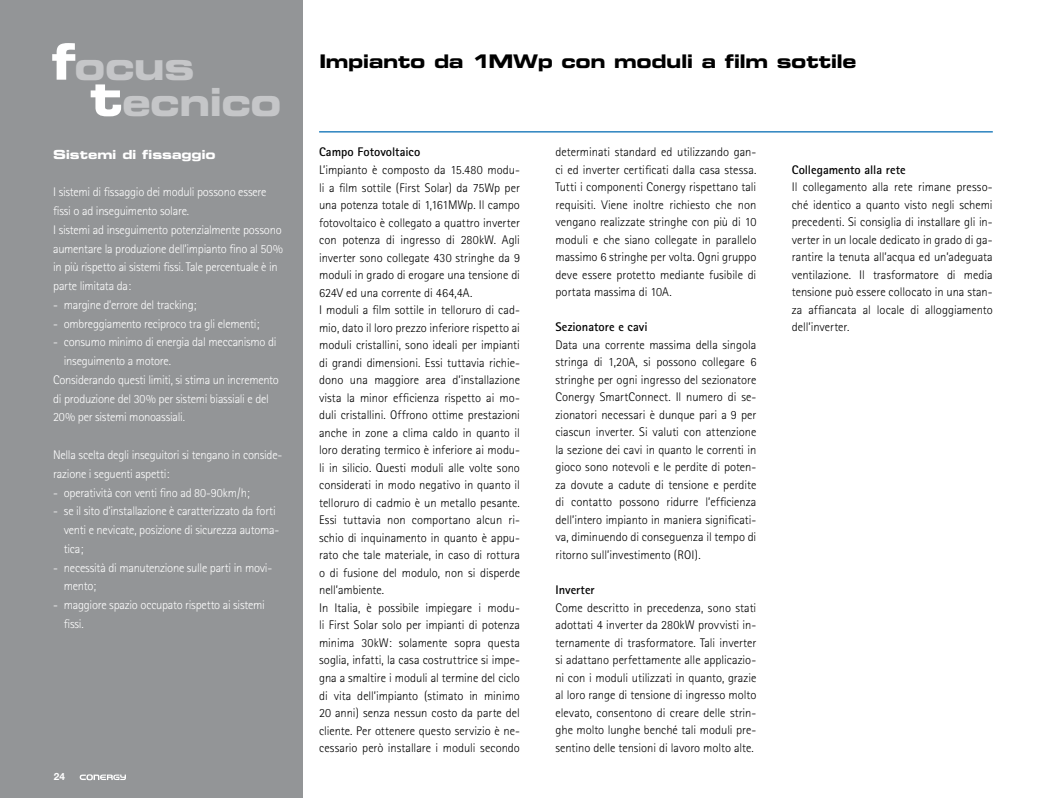
<style>
.page{position:relative;width:1046px;height:798px;background:#fff}
.page>*{position:absolute;margin:0;border:0;box-sizing:border-box;transform-origin:0 0}
.SF_Title{font:38.75px "Eurostile Bold Extended Two";letter-spacing:-.025em;color:#c5c6c8}
.SF_Title-2{font:18.75px "Eurostile Bold Extended Two";letter-spacing:-.02em;color:#000}
.SF_Body_Text{font:300 12.5px/17.5px "Rotis Sans Serif";color:#000;text-align:justify}
.SF_Body_Text-2{font:300 12.5px/18.8px "Rotis Sans Serif";letter-spacing:-.02em;color:#fff}
.SF_Body_Text-3{font:700 12.5px "Rotis Sans Serif";color:#000}
.SF_Title-3{font:12.5px "Eurostile Bold Extended Two";letter-spacing:-.015em;color:#fff}
.SF_Page_Number_left{font:700 10px "Helvetica Neue";color:#fff}
.s1{font-size:50px;color:#fff}
.s2{font-weight:700}
</style>
<div class="page">
<div style="left:0;top:0;width:302px;height:797px;background:#939597"></div>
<hr style="left:319px;top:131px;width:673px;height:1px;background:#006ab2">
<svg style="left:80px;top:774px;width:46px;height:6px"></svg>
<p class="SF_Title" style="left:51px;top:38px;width:145px"><span class="s1">f</span>ocus</p>
<p class="SF_Title-2" style="left:319px;top:48px;width:539px">Impianto da 1MWp con moduli a film sottile</p>
<p class="SF_Title" style="left:90px;top:75px;width:193px"><span class="s1">t</span>ecnico</p>
<p class="SF_Title-3" style="left:53px;top:145px;width:164px">Sistemi di fissaggio</p>
<p class="SF_Body_Text-2" style="left:53px;top:182px;width:215px">I sistemi di fissaggio dei moduli possono essere fissi o ad inseguimento solare.</p>
<p class="SF_Body_Text-2" style="left:53px;top:220px;width:231px">I sistemi ad inseguimento potenzialmente possono aumentare la produzione dell’impianto fino al 50% in più rispetto ai sistemi fissi. Tale percentuale è in parte limitata da:</p>
<p class="SF_Body_Text-2" style="left:53px;top:295px;width:145px">- margine d’errore del tracking;</p>
<p class="SF_Body_Text-2" style="left:53px;top:314px;width:208px">- ombreggiamento reciproco tra gli elementi;</p>
<p class="SF_Body_Text-2" style="left:64px;top:332px;width:214px;text-indent:-11px">- consumo minimo di energia dal meccanismo di inseguimento a motore.</p>
<p class="SF_Body_Text-2" style="left:53px;top:370px;width:227px">Considerando questi limiti, si stima un incremento di produzione del 30% per sistemi biassiali e del<br>20% per sistemi monoassiali.</p>
<p class="SF_Body_Text-2" style="left:53px;top:445px;width:231px">Nella scelta degli inseguitori si tengano in conside&shy;razione i seguenti aspetti:</p>
<p class="SF_Body_Text-2" style="left:53px;top:482px;width:198px">- operatività con venti fino ad 80-90km/h;</p>
<p class="SF_Body_Text-2" style="left:64px;top:501px;width:217px;text-indent:-11px">- se il sito d’installazione è caratterizzato da forti venti e nevicate, posizione di sicurezza automa&shy;tica;</p>
<p class="SF_Body_Text-2" style="left:64px;top:557px;width:210px;text-indent:-11px">- necessità di manutenzione sulle parti in movi&shy;mento;</p>
<p class="SF_Body_Text-2" style="left:64px;top:595px;width:202px;text-indent:-11px">- maggiore spazio occupato rispetto ai sistemi fissi.</p>
<p class="SF_Body_Text" style="left:555px;top:143px;width:202px">determinati standard ed utilizzando gan&shy;ci ed inverter certificati dalla casa stessa.<br>Tutti i componenti Conergy rispettano tali requisiti. Viene inoltre richiesto che non vengano realizzate stringhe con più di 10 moduli e che siano collegate in parallelo massimo 6 stringhe per volta. Ogni gruppo deve essere protetto mediante fusibile di portata massima di 10A.</p>
<p class="SF_Body_Text-3" style="left:555px;top:319px;width:94px">Sezionatore e cavi</p>
<p class="SF_Body_Text" style="left:555px;top:336px;width:202px">Data una corrente massima della singola stringa di 1,20A, si possono collegare 6 stringhe per ogni ingresso del sezionatore Conergy SmartConnect. Il numero di se&shy;zionatori necessari è dunque pari a 9 per ciascun inverter. Si valuti con attenzione la sezione dei cavi in quanto le correnti in gioco sono notevoli e le perdite di poten&shy;za dovute a cadute di tensione e perdite di contatto possono ridurre l’efficienza dell’intero impianto in maniera significati&shy;va, diminuendo di conseguenza il tempo di ritorno sull’investimento (ROI).</p>
<p class="SF_Body_Text" style="left:555px;top:581px;width:202px;text-align:left"><span class="s2">Inverter<br></span>Come descritto in precedenza, sono stati adottati 4 inverter da 280kW provvisti in&shy;ternamente di trasformatore. Tali inverter si adattano perfettamente alle applicazio&shy;ni con i moduli utilizzati in quanto, grazie al loro range di tensione di ingresso molto elevato, consentono di creare delle strin&shy;ghe molto lunghe benché tali moduli pre&shy;sentino delle tensioni di lavoro molto alte.</p>
<p class="SF_Body_Text-3" style="left:319px;top:144px;width:103px">Campo Fotovoltaico</p>
<p class="SF_Body_Text" style="left:319px;top:161px;width:202px">L’impianto è composto da 15.480 modu&shy;li a film sottile (First Solar) da 75Wp per una potenza totale di 1,161MWp. Il campo fotovoltaico è collegato a quattro inverter con potenza di ingresso di 280kW. Agli inverter sono collegate 430 stringhe da 9 moduli in grado di erogare una tensione di 624V ed una corrente di 464,4A.</p>
<p class="SF_Body_Text" style="left:319px;top:301px;width:202px">I moduli a film sottile in telloruro di cad&shy;mio, dato il loro prezzo inferiore rispetto ai moduli cristallini, sono ideali per impianti di grandi dimensioni. Essi tuttavia richie&shy;dono una maggiore area d’installazione vista la minor efficienza rispetto ai mo&shy;duli cristallini. Offrono ottime prestazioni anche in zone a clima caldo in quanto il loro derating termico è inferiore ai modu&shy;li in silicio. Questi moduli alle volte sono considerati in modo negativo in quanto il telloruro di cadmio è un metallo pesante.<br>Essi tuttavia non comportano alcun ri&shy;schio di inquinamento in quanto è appu&shy;rato che tale materiale, in caso di rottura o di fusione del modulo, non si disperde nell’ambiente.</p>
<p class="SF_Body_Text" style="left:319px;top:598px;width:202px">In Italia, è possibile impiegare i modu&shy;li First Solar solo per impianti di potenza minima 30kW: solamente sopra questa soglia, infatti, la casa costruttrice si impe&shy;gna a smaltire i moduli al termine del ciclo di vita dell’impianto (stimato in minimo 20 anni) senza nessun costo da parte del cliente. Per ottenere questo servizio è ne&shy;cessario però installare i moduli secondo</p>
<p class="SF_Body_Text-3" style="left:791px;top:161px;width:115px">Collegamento alla rete</p>
<p class="SF_Body_Text" style="left:791px;top:178px;width:202px">Il collegamento alla rete rimane presso&shy;ché identico a quanto visto negli schemi precedenti. Si consiglia di installare gli in&shy;verter in un locale dedicato in grado di ga&shy;rantire la tenuta all’acqua ed un’adeguata ventilazione. Il trasformatore di media tensione può essere collocato in una stan&shy;za affiancata al locale di alloggiamento dell’inverter.</p>
<p class="SF_Page_Number_left" style="left:54px;top:770px;width:13px">24</p>
</div>
